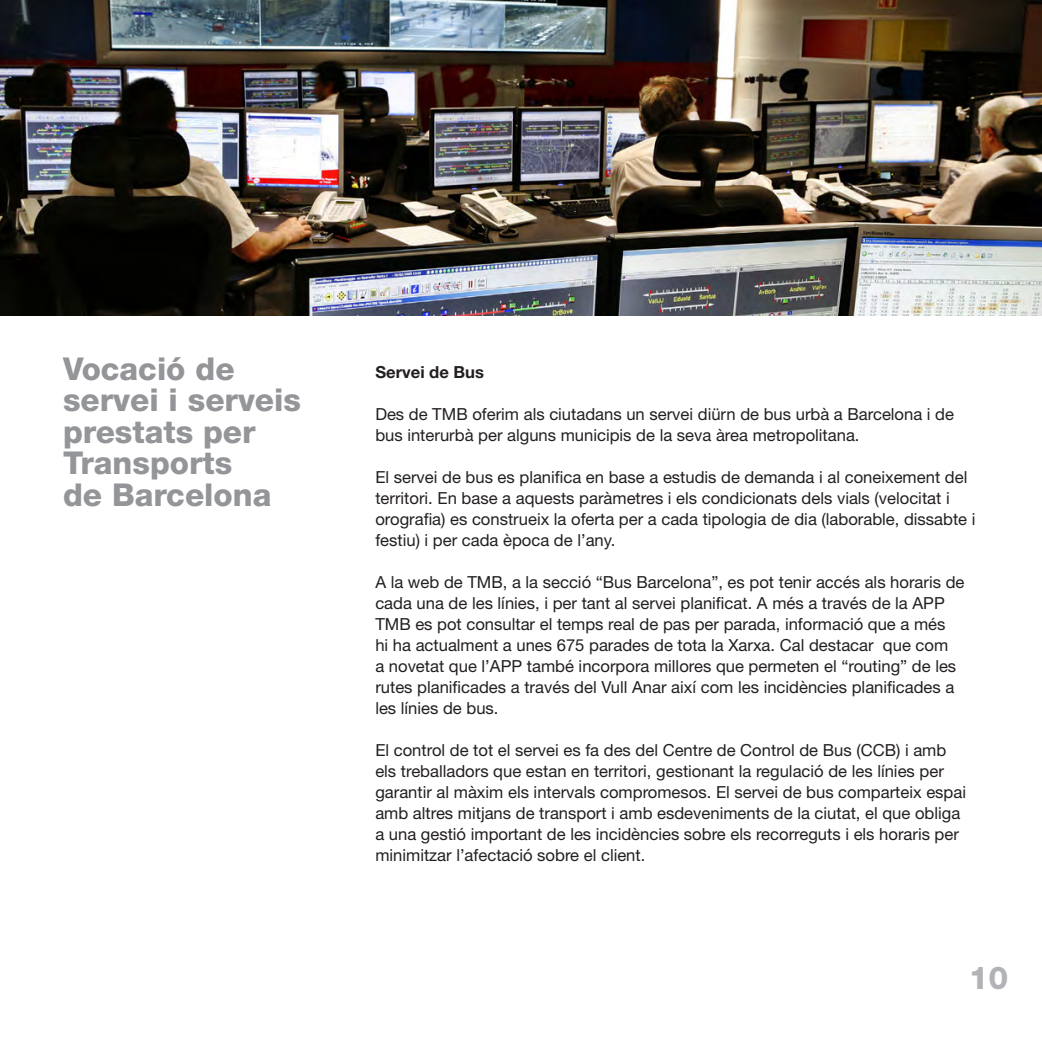
<style>
.page{position:relative;width:1042px;height:1042px;background:#fff}
.page>*{position:absolute;margin:0;border:0;box-sizing:border-box;transform-origin:0 0}
.t1{font:800 31.5px/31.5px "Helvetica Neue LT Std";color:#939598}
.t2{font:800 31.5px "Helvetica Neue LT Std";color:#b2b3b7}
.t3{font:16.62px/21px "Helvetica Neue LT Std";color:#231f20}
.t4{font:700 16.62px "Helvetica Neue LT Std";color:#231f20}
</style>
<div class="page">
<img style="left:0;top:0;width:1042px;height:315px">
<h1 class="t1" style="left:63px;top:352px;width:240px">Vocació de servei i serveis prestats per<br>Transports<br>de Barcelona</h1>
<p class="t4" style="left:375px;top:362px;width:110px">Servei de Bus</p>
<p class="t3" style="left:375px;top:403px;width:580px">Des de TMB oferim als ciutadans un servei diürn de bus urbà a Barcelona i de bus interurbà per alguns municipis de la seva àrea metropolitana.</p>
<p class="t3" style="left:375px;top:466px;width:602px">El servei de bus es planifica en base a estudis de demanda i al coneixement del territori. En base a aquests paràmetres i els condicionats dels vials (velocitat i orografia) es construeix la oferta per a cada tipologia de dia (laborable, dissabte i festiu) i per cada època de l’any.</p>
<p class="t3" style="left:375px;top:571px;width:591px">A la web de TMB, a la secció “Bus Barcelona”, es pot tenir accés als horaris de cada una de les línies, i per tant al servei planificat. A més a través de la APP TMB es pot consultar el temps real de pas per parada, informació que a més<br>hi ha actualment a unes 675 parades de tota la Xarxa. Cal destacar que com<br>a novetat que l’APP també incorpora millores que permeten el “routing” de les rutes planificades a través del Vull Anar així com les incidències planificades a les línies de bus.</p>
<p class="t3" style="left:375px;top:739px;width:592px">El control de tot el servei es fa des del Centre de Control de Bus (CCB) i amb els treballadors que estan en territori, gestionant la regulació de les línies per garantir al màxim els intervals compromesos. El servei de bus comparteix espai amb altres mitjans de transport i amb esdeveniments de la ciutat, el que obliga a una gestió important de les incidències sobre els recorreguts i els horaris per minimitzar l’afectació sobre el client.</p>
<h1 class="t2" style="left:969px;top:959px;width:41px">10</h1>
</div>
